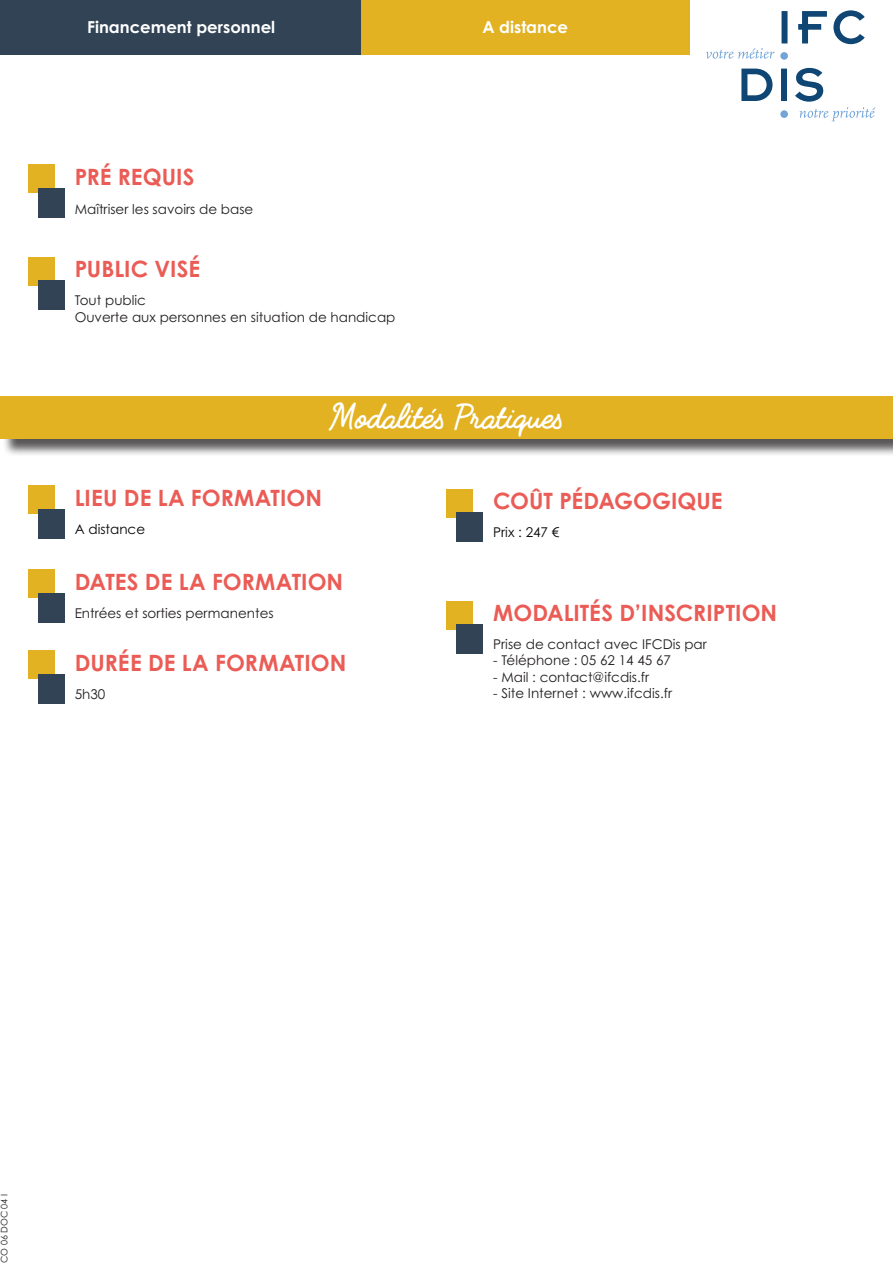
<style>
.page{position:relative;width:893px;height:1263px;background:#fff}
.page>*{position:absolute;margin:0;border:0;box-sizing:border-box;transform-origin:0 0}
.t1{font:700 33px "Fabfelt Script";color:#fff}
.t2{font:700 22.5px "Century Gothic Pro";color:#ea5c55}
.t3{font:700 16.5px "Century Gothic Pro";color:#fff}
.t4{font:13.5px "Century Gothic Pro";color:#231f20}
.t5{font:13.5px "Century Gothic Pro";color:#040503}
.t6{font:9px "Century Gothic Pro";color:#231f20}
</style>
<div class="page">
<div style="left:0;top:0;width:361px;height:54px;background:#324356"></div>
<div style="left:361px;top:0;width:328px;height:54px;background:#e2b223"></div>
<div style="left:2px;top:399px;width:891px;height:58px;background:#231f20;opacity:.75"></div>
<div style="left:0;top:396px;width:893px;height:43px;background:#e2b223"></div>
<div style="left:28px;top:651px;width:27px;height:28px;background:#e2b223"></div>
<div style="left:38px;top:674px;width:27px;height:30px;background:#324356"></div>
<div style="left:28px;top:485px;width:27px;height:29px;background:#e2b223"></div>
<div style="left:38px;top:509px;width:27px;height:30px;background:#324356"></div>
<div style="left:28px;top:570px;width:27px;height:28px;background:#e2b223"></div>
<div style="left:38px;top:593px;width:27px;height:30px;background:#324356"></div>
<div style="left:446px;top:489px;width:27px;height:28px;background:#e2b223"></div>
<div style="left:456px;top:512px;width:27px;height:30px;background:#324356"></div>
<div style="left:446px;top:601px;width:27px;height:28px;background:#e2b223"></div>
<div style="left:456px;top:624px;width:27px;height:30px;background:#324356"></div>
<div style="left:28px;top:164px;width:27px;height:28px;background:#e2b223"></div>
<div style="left:38px;top:188px;width:27px;height:30px;background:#324356"></div>
<div style="left:28px;top:257px;width:27px;height:28px;background:#e2b223"></div>
<div style="left:38px;top:280px;width:27px;height:30px;background:#324356"></div>
<svg style="left:781px;top:10px;width:84px;height:34px"></svg>
<svg style="left:741px;top:68px;width:135px;height:53px"></svg>
<svg style="left:706px;top:48px;width:69px;height:11px"></svg>
<div style="left:780px;top:52px;width:8px;height:8px;background:#72a4d8;border-radius:50%"></div>
<div style="left:780px;top:110px;width:8px;height:8px;background:#72a4d8;border-radius:50%"></div>
<p class="t3" style="left:87px;top:17px;width:190px">Financement personnel</p>
<p class="t2" style="left:75px;top:162px;width:121px">PRÉ REQUIS</p>
<p class="t4" style="left:75px;top:201px;width:180px">Maîtriser les savoirs de base</p>
<p class="t2" style="left:75px;top:255px;width:127px">PUBLIC VISÉ</p>
<p class="t4" style="left:75px;top:292px;width:73px">Tout public</p>
<p class="t4" style="left:75px;top:308px;width:322px">Ouverte aux personnes en situation de handicap</p>
<p class="t3" style="left:482px;top:17px;width:87px">A distance</p>
<p class="t1" style="left:330px;top:394px;width:235px">Modalités Pratiques</p>
<p class="t2" style="left:75px;top:483px;width:249px">LIEU DE LA FORMATION</p>
<p class="t5" style="left:75px;top:520px;width:72px">A distance</p>
<p class="t2" style="left:75px;top:568px;width:270px">DATES DE LA FORMATION</p>
<p class="t4" style="left:75px;top:605px;width:200px">Entrées et sorties permanentes</p>
<p class="t2" style="left:75px;top:649px;width:273px">DURÉE DE LA FORMATION</p>
<p class="t4" style="left:75px;top:686px;width:32px">5h30</p>
<p class="t2" style="left:493px;top:487px;width:231px">COÛT PÉDAGOGIQUE</p>
<p class="t5" style="left:493px;top:524px;width:68px">Prix : 247 €</p>
<p class="t2" style="left:493px;top:599px;width:286px">MODALITÉS D’INSCRIPTION</p>
<p class="t4" style="left:493px;top:636px;width:215px">Prise de contact avec IFCDis par</p>
<p class="t4" style="left:493px;top:652px;width:179px">- Téléphone : 05 62 14 45 67</p>
<p class="t4" style="left:493px;top:669px;width:157px">- Mail : contact@ifcdis.fr</p>
<p class="t4" style="left:493px;top:685px;width:180px">- Site Internet : www.ifcdis.fr</p>
<p class="t6" style="left:-1px;top:1263px;width:70px;rotate:-90deg">CO 06 DOC 04 I</p>
</div>
